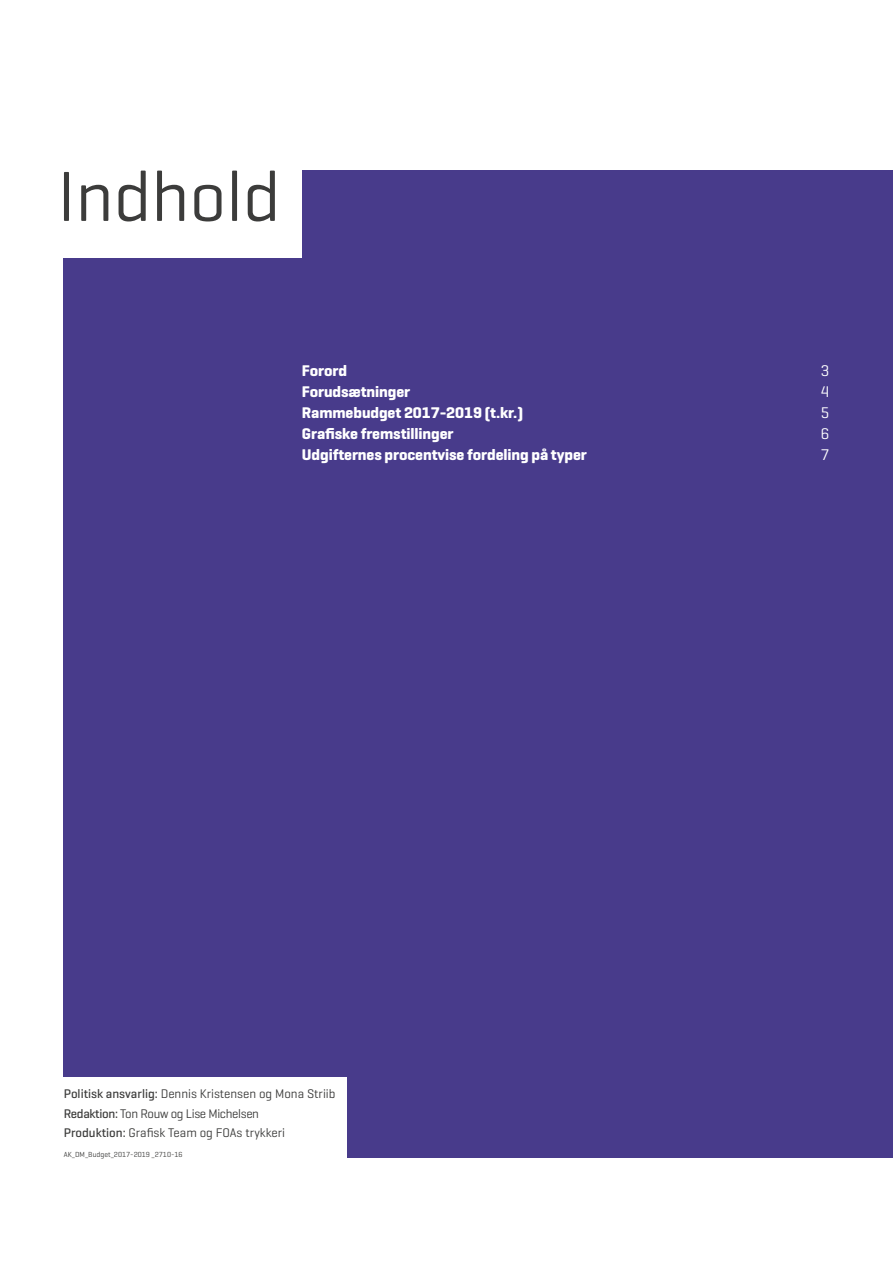
<style>
.page{position:relative;width:893px;height:1263px;background:#fff}
.page>*{position:absolute;margin:0;border:0;box-sizing:border-box;transform-origin:0 0}
.t1{font:72px "Geogrotesque";color:#3c3c3b}
.t2{font:700 15.75px "Geogrotesque";letter-spacing:-.005em;color:#fff}
.t3{font:15.75px "Geogrotesque";color:#fff}
.t4{font:12.75px/19.5px "Geogrotesque";color:#3c3c3b}
.t5{font:7.5px "Geogrotesque";color:#3c3c3b}
.s1{font-weight:500}
</style>
<div class="page">
<div style="left:64px;top:170px;width:829px;height:987px;background:#483b8b"></div>
<div style="left:57px;top:167px;width:245px;height:90px;background:#fff"></div>
<div style="left:64px;top:1077px;width:283px;height:186px;background:#fff"></div>
<h1 class="t1" style="left:57px;top:151px;width:225px">Indhold</h1>
<p class="t2" style="left:302px;top:360px;width:47px">Forord</p>
<p class="t3" style="left:821px;top:360px;width:10px">3</p>
<p class="t2" style="left:302px;top:381px;width:110px">Forudsætninger</p>
<p class="t3" style="left:821px;top:381px;width:10px">4</p>
<p class="t2" style="left:302px;top:402px;width:223px">Rammebudget 2017-2019 (t.kr.)</p>
<p class="t3" style="left:821px;top:402px;width:10px">5</p>
<p class="t2" style="left:302px;top:423px;width:153px">Grafiske fremstillinger</p>
<p class="t3" style="left:821px;top:423px;width:10px">6</p>
<p class="t2" style="left:302px;top:444px;width:287px">Udgifternes procentvise fordeling på typer</p>
<p class="t3" style="left:821px;top:444px;width:10px">7</p>
<p class="t4" style="left:64px;top:1084px;width:273px"><span class="s1">Politisk ansvarlig:</span> Dennis Kristensen og Mona Striib<br><span class="s1">Redaktion:</span> Ton Rouw og Lise Michelsen<br><span class="s1">Produktion:</span> Grafisk Team og FOAs trykkeri</p>
<p class="t5" style="left:64px;top:1149px;width:120px">AK_DM_Budget_2017-2019 _2710-16</p>
</div>
